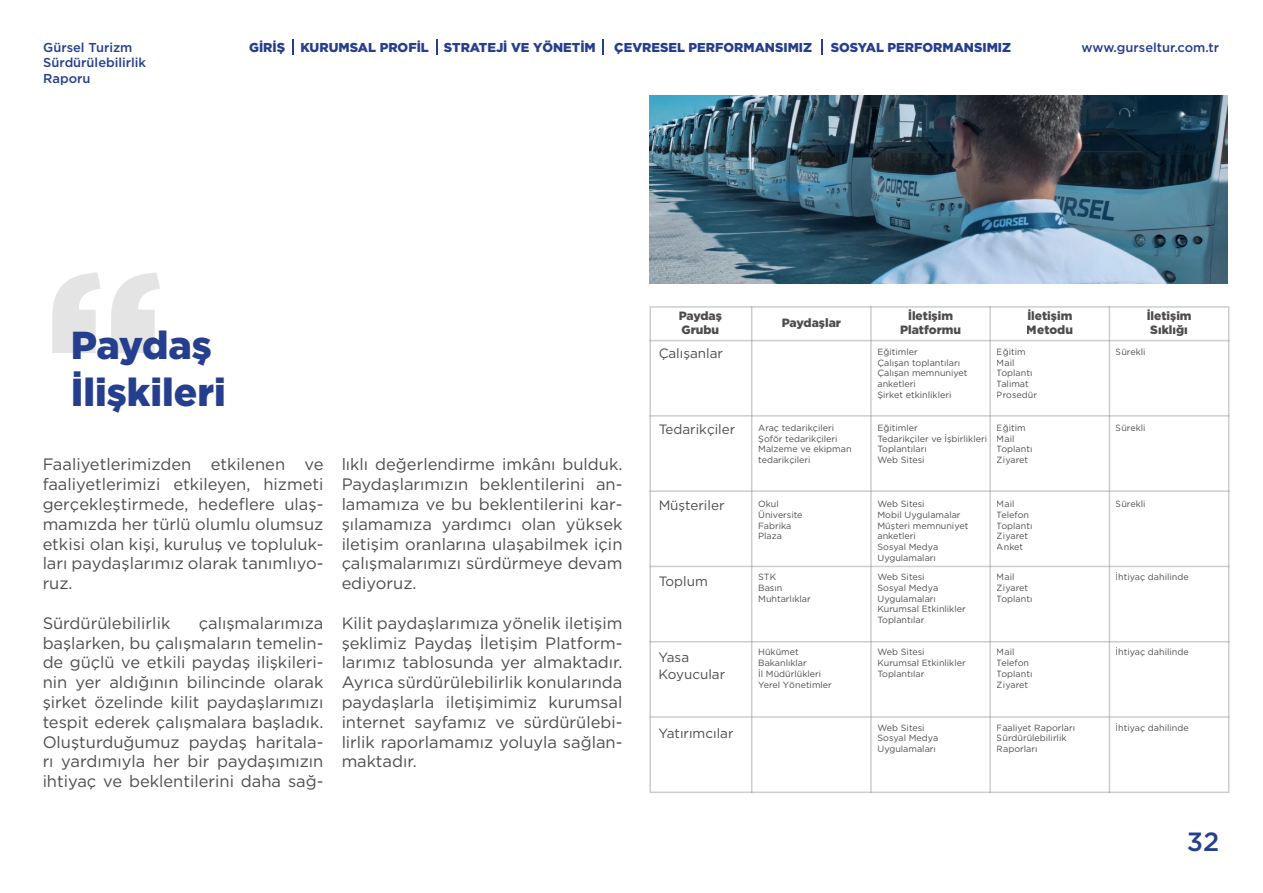
<style>
.page{position:relative;width:1263px;height:893px;background:#fff}
.page>*{position:absolute;margin:0;border:0;box-sizing:border-box;transform-origin:0 0}
.t1{font:222.75px "Gotham Black TR";color:#231f20}
.t2{font:39px/46.8px "Gotham Black TR";color:#253f8e}
.t3{font:26.4px "Gotham Medium TR";color:#253f8e}
.t4{font:16.5px/19.8px "Gotham Book TR";color:#231f20;text-align:justify}
.t5{font:13.5px/16.2px "Gotham Book TR";color:#231f20}
.t6{font:12.9px "Gotham Black TR";color:#253f8e}
.t7{font:12.9px/15.5px "Gotham Medium TR";color:#253f8e}
.t8{font:12px/14.4px "Gotham Black TR";color:#231f20}
.t9{font:9px/10.8px "Gotham Book TR";color:#231f20}
</style>
<div class="page">
<hr style="left:751px;top:306px;width:1px;height:487px;background:#7f8283">
<hr style="left:870px;top:306px;width:2px;height:487px;background:#7f8283">
<hr style="left:989px;top:306px;width:2px;height:487px;background:#7f8283">
<hr style="left:649px;top:415px;width:580px;height:2px;background:#7f8283">
<hr style="left:649px;top:340px;width:580px;height:1px;background:#7f8283">
<hr style="left:649px;top:490px;width:580px;height:2px;background:#7f8283">
<hr style="left:649px;top:566px;width:580px;height:1px;background:#7f8283">
<hr style="left:649px;top:641px;width:580px;height:1px;background:#7f8283">
<hr style="left:649px;top:716px;width:580px;height:2px;background:#7f8283">
<hr style="left:1109px;top:306px;width:1px;height:487px;background:#7f8283">
<img style="left:649px;top:96px;width:578px;height:188px">
<svg style="left:292px;top:39px;width:2px;height:16px"></svg>
<svg style="left:436px;top:39px;width:1px;height:16px"></svg>
<svg style="left:602px;top:39px;width:2px;height:16px"></svg>
<svg style="left:821px;top:39px;width:1px;height:16px"></svg>
<p class="t6" style="left:249px;top:40px;width:348px">GİRİŞ KURUMSAL PROFİL STRATEJİ VE YÖNETİM</p>
<p class="t6" style="left:614px;top:40px;width:199px">ÇEVRESEL PERFORMANSIMIZ</p>
<p class="t6" style="left:831px;top:40px;width:182px">SOSYAL PERFORMANSIMIZ</p>
<p class="t7" style="left:43px;top:39px;width:104px">Gürsel Turizm<br>Sürdürülebilirlik<br>Raporu</p>
<p class="t7" style="left:1081px;top:39px;width:139px">www.gurseltur.com.tr</p>
<h1 class="t1" style="left:43px;top:222px;width:123px">“</h1>
<h2 class="t2" style="left:71px;top:321px;width:157px">Paydaş<br>İlişkileri</h2>
<p class="t4" style="left:43px;top:454px;width:282px">Faaliyetlerimizden etkilenen ve faaliyetlerimizi etkileyen, hizmeti gerçekleştirmede, hedeflere ulaş&shy;mamızda her türlü olumlu olumsuz etkisi olan kişi, kuruluş ve topluluk&shy;ları paydaşlarımız olarak tanımlıyo&shy;ruz.</p>
<p class="t4" style="left:43px;top:613px;width:129px">Sürdürülebilirlik</p>
<p class="t4" style="left:43px;top:613px;width:282px;text-indent:156px">çalışmalarımıza başlarken, bu çalışmaların temelin&shy;de güçlü ve etkili paydaş ilişkileri&shy;nin yer aldığının bilincinde olarak şirket özelinde kilit paydaşlarımızı tespit ederek çalışmalara başladık.<br>Oluşturduğumuz paydaş haritala&shy;rı yardımıyla her bir paydaşımızın ihtiyaç ve beklentilerini daha sağ-</p>
<p class="t4" style="left:341px;top:454px;width:282px">lıklı değerlendirme imkânı bulduk.<br>Paydaşlarımızın beklentilerini an&shy;lamamıza ve bu beklentilerini kar&shy;şılamamıza yardımcı olan yüksek iletişim oranlarına ulaşabilmek için çalışmalarımızı sürdürmeye devam ediyoruz.</p>
<p class="t4" style="left:341px;top:613px;width:282px">Kilit paydaşlarımıza yönelik iletişim şeklimiz Paydaş İletişim Platform&shy;larımız tablosunda yer almaktadır.<br>Ayrıca sürdürülebilirlik konularında paydaşlarla iletişimimiz kurumsal internet sayfamız ve sürdürülebi&shy;lirlik raporlamamız yoluyla sağlan&shy;maktadır.</p>
<p class="t8" style="left:678px;top:308px;width:45px">Paydaş<br>Grubu</p>
<p class="t8" style="left:900px;top:308px;width:62px;text-align:center">İletişim<br>Platformu</p>
<p class="t8" style="left:1027px;top:308px;width:48px">İletişim<br>Metodu</p>
<p class="t8" style="left:1146px;top:308px;width:46px;text-align:center">İletişim<br>Sıklığı</p>
<p class="t8" style="left:782px;top:315px;width:61px">Paydaşlar</p>
<p class="t5" style="left:658px;top:345px;width:66px">Çalışanlar</p>
<p class="t5" style="left:658px;top:421px;width:78px">Tedarikçiler</p>
<p class="t5" style="left:658px;top:497px;width:68px">Müşteriler</p>
<p class="t5" style="left:658px;top:573px;width:51px">Toplum</p>
<p class="t9" style="left:877px;top:346px;width:91px">Eğitimler<br>Çalışan toplantıları<br>Çalışan memnuniyet anketleri<br>Şirket etkinlikleri</p>
<p class="t9" style="left:997px;top:346px;width:42px">Eğitim<br>Mail<br>Toplantı<br>Talimat<br>Prosedür</p>
<p class="t9" style="left:1116px;top:346px;width:31px">Sürekli</p>
<p class="t9" style="left:877px;top:422px;width:111px">Eğitimler<br>Tedarikçiler ve İşbirlikleri<br>Toplantıları<br>Web Sitesi</p>
<p class="t9" style="left:997px;top:422px;width:37px">Eğitim<br>Mail<br>Toplantı<br>Ziyaret</p>
<p class="t9" style="left:758px;top:422px;width:77px">Araç tedarikçileri</p>
<p class="t9" style="left:1116px;top:422px;width:31px">Sürekli</p>
<p class="t9" style="left:758px;top:433px;width:95px">Şoför tedarikçileri<br>Malzeme ve ekipman tedarikçileri</p>
<p class="t9" style="left:877px;top:498px;width:92px">Web Sitesi<br>Mobil Uygulamalar<br>Müşteri memnuniyet anketleri<br>Sosyal Medya<br>Uygulamaları</p>
<p class="t9" style="left:997px;top:498px;width:37px">Mail<br>Telefon<br>Toplantı<br>Ziyaret<br>Anket</p>
<p class="t9" style="left:758px;top:498px;width:22px">Okul</p>
<p class="t9" style="left:1116px;top:498px;width:31px">Sürekli</p>
<p class="t9" style="left:758px;top:509px;width:46px">Üniversite<br>Fabrika<br>Plaza</p>
<p class="t9" style="left:877px;top:571px;width:90px">Web Sitesi<br>Sosyal Medya<br>Uygulamaları<br>Kurumsal Etkinlikler<br>Toplantılar</p>
<p class="t9" style="left:997px;top:571px;width:37px">Mail<br>Ziyaret<br>Toplantı</p>
<p class="t9" style="left:758px;top:571px;width:19px">STK</p>
<p class="t9" style="left:1116px;top:571px;width:74px">İhtiyaç dahilinde</p>
<p class="t9" style="left:758px;top:582px;width:54px">Basın<br>Muhtarlıklar</p>
<p class="t5" style="left:658px;top:649px;width:68px">Yasa<br>Koyucular</p>
<p class="t5" style="left:658px;top:725px;width:77px">Yatırımcılar</p>
<p class="t9" style="left:758px;top:646px;width:42px">Hükümet</p>
<p class="t9" style="left:1116px;top:646px;width:74px">İhtiyaç dahilinde</p>
<p class="t9" style="left:758px;top:657px;width:75px">Bakanlıklar<br>İl Müdürlükleri<br>Yerel Yönetimler</p>
<p class="t9" style="left:877px;top:722px;width:62px">Web Sitesi<br>Sosyal Medya<br>Uygulamaları</p>
<p class="t9" style="left:997px;top:722px;width:80px">Faaliyet Raporları<br>Sürdürülebilirlik<br>Raporları</p>
<p class="t9" style="left:1116px;top:722px;width:74px">İhtiyaç dahilinde</p>
<p class="t9" style="left:877px;top:646px;width:90px">Web Sitesi<br>Kurumsal Etkinlikler<br>Toplantılar</p>
<p class="t9" style="left:997px;top:646px;width:37px">Mail<br>Telefon<br>Toplantı<br>Ziyaret</p>
<h3 class="t3" style="left:1187px;top:826px;width:34px">32</h3>
</div>
